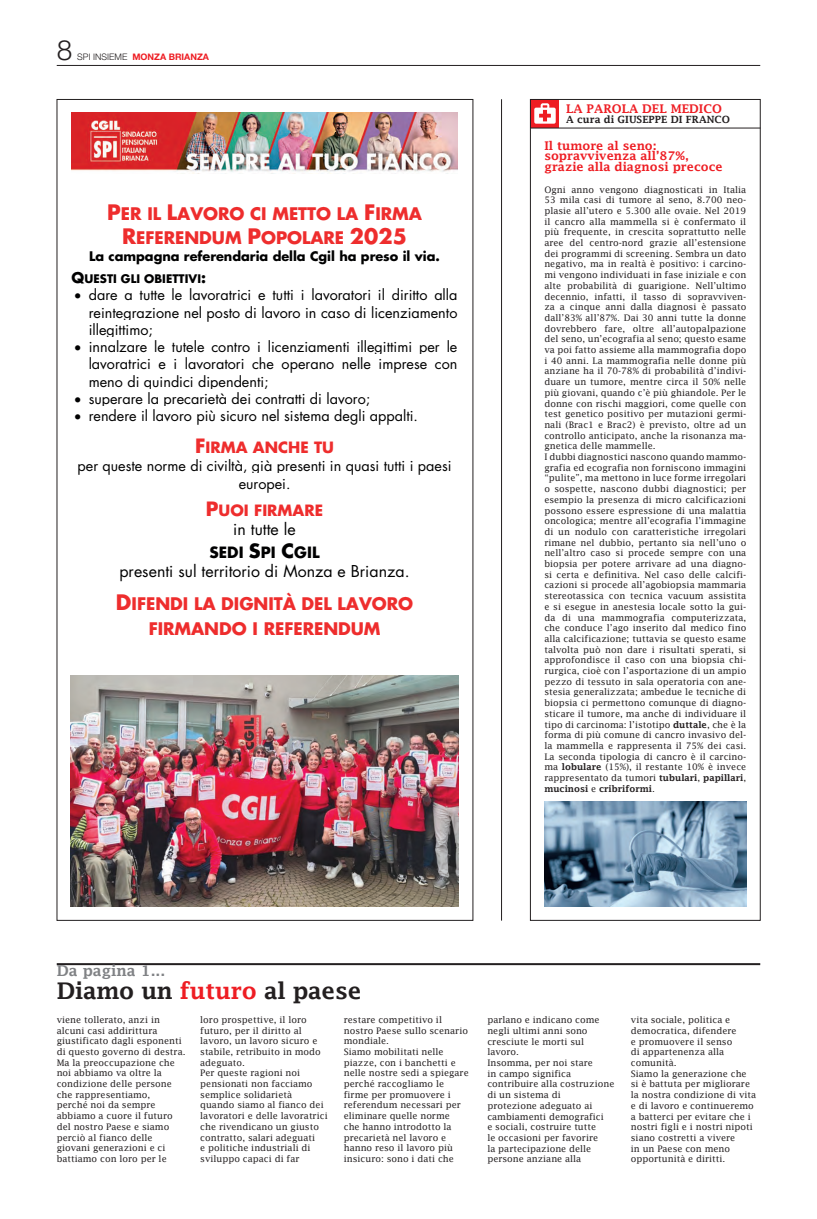
<style>
.page{position:relative;width:817px;height:1219px;background:#fff}
.page>*{position:absolute;margin:0;border:0;box-sizing:border-box;transform-origin:0 0}
.t1{font:300 28px "Helvetica Neue LT Std";color:#231f20}
.t2{font:600 23px "Lucida Fax";letter-spacing:-.01em;color:#231f20}
.t3{font:700 16.9px/25px "Futura Std";letter-spacing:-.005em;color:#ee2d2d;text-align:center}
.t4{font:15.9px "Futura Std";color:#000001}
.t5{font:700 15.2px "Futura Std";color:#ee2d2d}
.t6{font:700 15.2px "Futura Std";color:#000001}
.t7{font:600 15px "Lucida Fax";color:#808285}
.t8{font:14.4px/17.3px "Futura Std";color:#000001;text-align:justify}
.t9{font:700 12.9px "Futura Std";letter-spacing:-.005em;color:#000001}
.t10{font:600 12px/10.7px "Lucida Fax";color:#ee1d23}
.t11{font:700 11.5px "Futura Std";letter-spacing:.005em;color:#000001}
.t12{font:600 10px "Lucida Fax";color:#231f20}
.t13{font:9px/10.7px "Lucida Fax";color:#231f20}
.t14{font:700 9px "Helvetica Neue LT Std";color:#ee1d23}
.s1{font-weight:300;color:#231f20}
.s2{font-size:20.7px}
.s3{font-size:14.4px}
.s4{font-size:19.2px}
.s5{font-weight:600}
.s6{color:#ee1d23}
</style>
<div class="page">
<hr style="left:57px;top:65px;width:703px;height:1px;background:#231f20">
<hr style="left:57px;top:963px;width:703px;height:2px;background:#231f20">
<hr style="left:501px;top:99px;width:1px;height:822px;background:#231f20">
<div style="left:530px;top:99px;width:29px;height:29px;background:#ee1d23"></div>
<div style="left:530px;top:99px;width:230px;height:822px;border:1px solid #231f20"></div>
<hr style="left:530px;top:128px;width:230px;height:1px;background:#231f20">
<img style="left:534px;top:104px;width:21px;height:20px">
<img style="left:544px;top:801px;width:202px;height:105px">
<img style="left:72px;top:112px;width:386px;height:61px">
<img style="left:71px;top:675px;width:387px;height:231px">
<h1 class="t1" style="left:57px;top:33px;width:17px">8</h1>
<p class="t14" style="left:77px;top:51px;width:133px"><span class="s1">SPI INSIEME</span> MONZA BRIANZA</p>
<h3 class="t3" style="left:107px;top:200px;width:316px"><span class="s2">P</span>ER IL <span class="s2">L</span>AVORO CI METTO LA <span class="s2">F</span>IRMA<br><span class="s2">R</span>EFERENDUM <span class="s2">P</span>OPOLARE <span class="s2">2025</span></h3>
<h3 class="t9" style="left:89px;top:248px;width:352px">La campagna referendaria della Cgil ha preso il via.</h3>
<p class="t11" style="left:72px;top:271px;width:136px"><span class="s3">Q</span>UESTI GLI OBIETTIVI<span class="s3">:</span></p>
<h3 class="t8" style="left:89px;top:287px;width:370px;text-indent:-14px">• dare a tutte le lavoratrici e tutti i lavoratori il diritto alla reintegrazione nel posto di lavoro in caso di licenziamento illegittimo;</h3>
<h3 class="t8" style="left:89px;top:338px;width:370px;text-indent:-14px">• innalzare le tutele contro i licenziamenti illegittimi per le lavoratrici e i lavoratori che operano nelle imprese con meno di quindici dipendenti;</h3>
<h3 class="t8" style="left:74px;top:390px;width:297px">• superare la precarietà dei contratti di lavoro;</h3>
<h3 class="t8" style="left:74px;top:407px;width:345px">• rendere il lavoro più sicuro nel sistema degli appalti.</h3>
<h3 class="t5" style="left:195px;top:437px;width:140px"><span class="s4">F</span>IRMA ANCHE TU</h3>
<h3 class="t8" style="left:77px;top:457px;width:375px;text-align:center">per queste norme di civiltà, già presenti in quasi tutti i paesi europei.</h3>
<h3 class="t5" style="left:206px;top:500px;width:119px"><span class="s4">P</span>UOI FIRMARE</h3>
<h3 class="t4" style="left:233px;top:519px;width:64px">in tutte le</h3>
<h3 class="t6" style="left:209px;top:542px;width:111px">SEDI <span class="s4">S</span>PI <span class="s4">C</span>GIL</h3>
<h3 class="t4" style="left:119px;top:561px;width:292px">presenti sul territorio di Monza e Brianza.</h3>
<h3 class="t3" style="left:116px;top:591px;width:299px"><span class="s2">D</span>IFENDI LA DIGNITÀ DEL LAVORO<br>FIRMANDO I REFERENDUM</h3>
<h3 class="t10" style="left:566px;top:104px;width:157px">LA PAROLA DEL MEDICO</h3>
<p class="t12" style="left:566px;top:114px;width:165px">A cura di GIUSEPPE DI FRANCO</p>
<h3 class="t10" style="left:544px;top:140px;width:180px">Il tumore al seno: sopravvivenza all’87%, grazie alla diagnosi precoce</h3>
<p class="t13" style="left:544px;top:184px;width:203px">Ogni anno vengono diagnosticati in Italia 53 mila casi di tumore al seno, 8.700 neo&shy;plasie all’utero e 5.300 alle ovaie. Nel 2019 il cancro alla mammella si è confermato il più frequente, in crescita soprattutto nelle aree del centro-nord grazie all’estensione dei programmi di screening. Sembra un dato negativo, ma in realtà è positivo: i carcino&shy;mi vengono individuati in fase iniziale e con alte probabilità di guarigione. Nell’ultimo decennio, infatti, il tasso di sopravviven&shy;za a cinque anni dalla diagnosi è passato dall’83% all’87%. Dai 30 anni tutte la donne dovrebbero fare, oltre all’autopalpazione del seno, un’ecografia al seno; questo esame va poi fatto assieme alla mammografia dopo i 40 anni. La mammografia nelle donne più anziane ha il 70-78% di probabilità d’indivi&shy;duare un tumore, mentre circa il 50% nelle più giovani, quando c’è più ghiandole. Per le donne con rischi maggiori, come quelle con test genetico positivo per mutazioni germi&shy;nali (Brac1 e Brac2) è previsto, oltre ad un controllo anticipato, anche la risonanza ma&shy;gnetica delle mammelle.<br>I dubbi diagnostici nascono quando mammo&shy;grafia ed ecografia non forniscono immagini “pulite”, ma mettono in luce forme irregolari o sospette, nascono dubbi diagnostici; per esempio la presenza di micro calcificazioni possono essere espressione di una malattia oncologica; mentre all’ecografia l’immagine di un nodulo con caratteristiche irregolari rimane nel dubbio, pertanto sia nell’uno o nell’altro caso si procede sempre con una biopsia per potere arrivare ad una diagno&shy;si certa e definitiva. Nel caso delle calcifi&shy;cazioni si procede all’agobiopsia mammaria stereotassica con tecnica vacuum assistita e si esegue in anestesia locale sotto la gui&shy;da di una mammografia computerizzata, che conduce l’ago inserito dal medico fino alla calcificazione; tuttavia se questo esame talvolta può non dare i risultati sperati, si approfondisce il caso con una biopsia chi&shy;rurgica, cioè con l’asportazione di un ampio pezzo di tessuto in sala operatoria con ane&shy;stesia generalizzata; ambedue le tecniche di biopsia ci permettono comunque di diagno&shy;sticare il tumore, ma anche di individuare il tipo di carcinoma: l’istotipo <span class="s5">duttale</span>, che è la forma di più comune di cancro invasivo del&shy;la mammella e rappresenta il 75% dei casi.<br>La seconda tipologia di cancro è il carcino&shy;ma <span class="s5">lobulare</span> (15%), il restante 10% è invece rappresentato da tumori <span class="s5">tubulari</span>, <span class="s5">papillari</span>, <span class="s5">mucinosi</span> e <span class="s5">cribriformi</span>.</p>
<h3 class="t7" style="left:57px;top:962px;width:110px">Da pagina 1...</h3>
<h2 class="t2" style="left:57px;top:977px;width:306px">Diamo un <span class="s6">futuro</span> al paese</h2>
<p class="t13" style="left:57px;top:1014px;width:130px">viene tollerato, anzi in alcuni casi addirittura giustificato dagli esponenti di questo governo di destra.<br>Ma la preoccupazione che noi abbiamo va oltre la condizione delle persone che rappresentiamo,<br>perché noi da sempre abbiamo a cuore il futuro del nostro Paese e siamo perciò al fianco delle giovani generazioni e ci battiamo con loro per le</p>
<p class="t13" style="left:200px;top:1014px;width:129px">loro prospettive, il loro futuro, per il diritto al lavoro, un lavoro sicuro e stabile, retribuito in modo adeguato.<br>Per queste ragioni noi pensionati non facciamo semplice solidarietà quando siamo al fianco dei lavoratori e delle lavoratrici che rivendicano un giusto contratto, salari adeguati<br>e politiche industriali di sviluppo capaci di far</p>
<p class="t13" style="left:344px;top:1014px;width:126px">restare competitivo il nostro Paese sullo scenario mondiale.<br>Siamo mobilitati nelle piazze, con i banchetti e nelle nostre sedi a spiegare perché raccogliamo le firme per promuovere i referendum necessari per eliminare quelle norme<br>che hanno introdotto la precarietà nel lavoro e hanno reso il lavoro più insicuro: sono i dati che</p>
<p class="t13" style="left:487px;top:1015px;width:128px">parlano e indicano come negli ultimi anni sono cresciute le morti sul lavoro.<br>Insomma, per noi stare<br>in campo significa contribuire alla costruzione di un sistema di<br>protezione adeguato ai cambiamenti demografici<br>e sociali, costruire tutte<br>le occasioni per favorire<br>la partecipazione delle persone anziane alla</p>
<p class="t13" style="left:630px;top:1015px;width:127px">vita sociale, politica e democratica, difendere<br>e promuovere il senso<br>di appartenenza alla comunità.<br>Siamo la generazione che si è battuta per migliorare la nostra condizione di vita e di lavoro e continueremo a batterci per evitare che i nostri figli e i nostri nipoti siano costretti a vivere<br>in un Paese con meno opportunità e diritti.</p>
</div>
